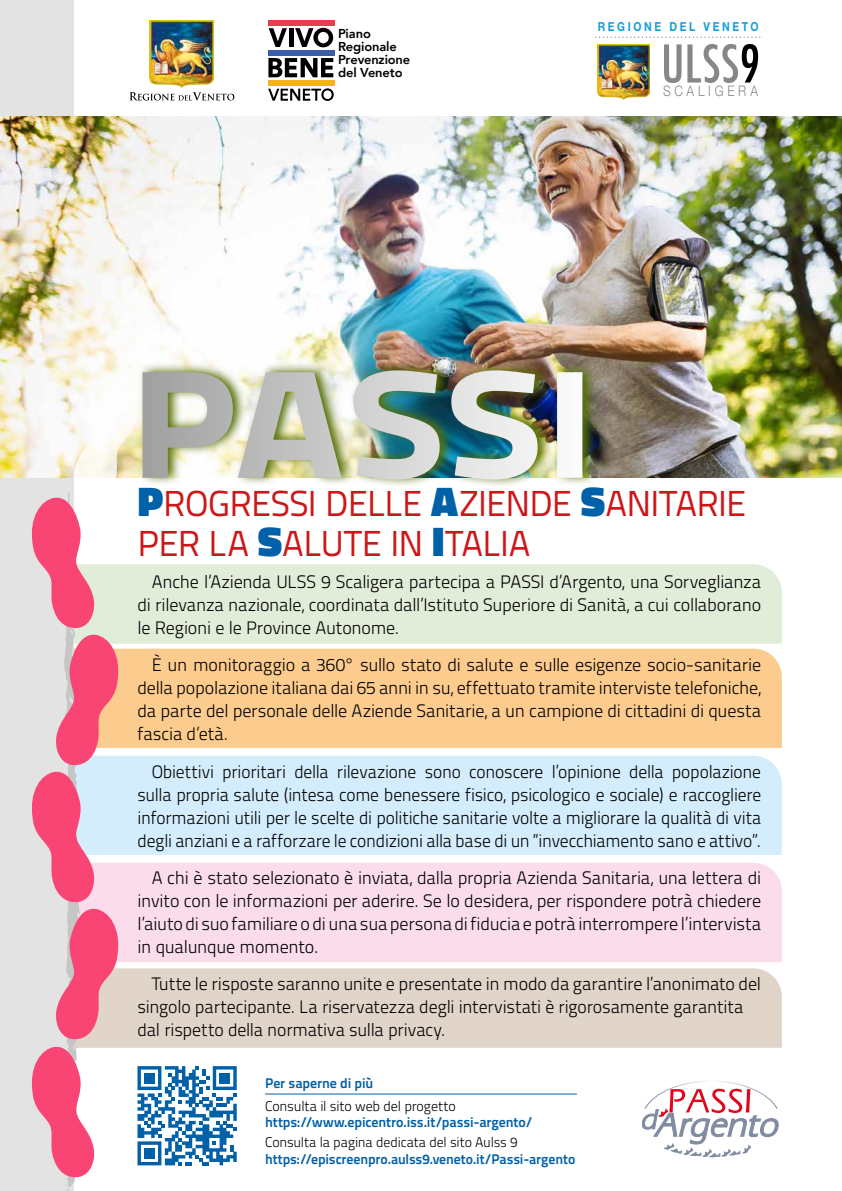
<style>
.page{position:relative;width:842px;height:1191px;background:#fff}
.page>*{position:absolute;margin:0;border:0;box-sizing:border-box;transform-origin:0 0}
.t1{font:153px "Titillium Text 25 L 999 wt";letter-spacing:.005em;color:#fff;scale:1.2 1}
.t2{font:500 condensed 50.5px "Futura";color:#878787}
.t3{font:36px/40px "Titillium Text 25 L 400 wt";letter-spacing:-.02em;color:#cd1719}
.t4{font:18px/23px "Titillium Text 25 L 250 wt";letter-spacing:-.01em;color:#000;text-align:justify}
.t5{font:300 14.5px "Helvetica Neue LT Pro";letter-spacing:.305em;color:#878787;scale:.84 1}
.t6{font:14px "Titillium Text 25 L 800 wt";letter-spacing:-.01em;color:#0060a8}
.t7{font:14px "Titillium Text 25 L 250 wt";letter-spacing:-.015em;color:#000}
.t8{font:800 12.9px/12.9px "Avenir";letter-spacing:-.01em;color:#000}
.t9{font:700 12.4px "Helvetica Neue LT Pro";letter-spacing:.25em;color:#169fdb;scale:.84 1}
.s1{color:#000}
.s2{font-family:"Titillium Web";font-weight:900;font-size:42px;color:#0060a8}
</style>
<div class="page">
<div style="left:237px;top:564px;width:545px;height:79px;background:#e2edd9"></div>
<div style="left:237px;top:648px;width:545px;height:100px;background:#fccb8e"></div>
<div style="left:237px;top:755px;width:545px;height:100px;background:#d4edfc"></div>
<div style="left:237px;top:863px;width:545px;height:99px;background:#fadceb"></div>
<div style="left:237px;top:968px;width:545px;height:79px;background:#e1d5c9"></div>
<div style="left:0;top:0;width:73px;height:1191px;background:#e3e3e3"></div>
<img style="left:0;top:117px;width:842px;height:361px">
<hr style="left:265px;top:1093px;width:312px;height:1px;background:#0060a8">
<img style="left:237px;top:360px;width:360px;height:125px">
<svg style="left:595px;top:37px;width:165px;height:1px"></svg>
<img style="left:597px;top:44px;width:53px;height:55px">
<svg style="left:268px;top:58px;width:65px;height:19px"></svg>
<svg style="left:269px;top:28px;width:18px;height:19px"></svg>
<hr style="left:289px;top:28px;width:4px;height:19px;background:#000">
<svg style="left:268px;top:88px;width:66px;height:13px"></svg>
<svg style="left:295px;top:28px;width:38px;height:19px"></svg>
<div style="left:268px;top:20px;width:66px;height:5px;background:#e63d51"></div>
<div style="left:268px;top:50px;width:66px;height:5px;background:#395da8"></div>
<div style="left:268px;top:81px;width:66px;height:5px;background:#f4b223"></div>
<img style="left:150px;top:20px;width:64px;height:67px">
<svg style="left:27px;top:92px;width:210px;height:1099px"></svg>
<svg style="left:642px;top:1081px;width:136px;height:76px"></svg>
<p class="t8" style="left:338px;top:27px;width:74px">Piano<br>Regionale<br>Prevenzione del Veneto</p>
<p class="t9" style="left:598px;top:18px;width:193px">REGIONE DEL VENETO</p>
<h2 class="t2" style="left:661px;top:32px;width:101px">ULSS<span class="s1">9</span></h2>
<p class="t5" style="left:663px;top:82px;width:114px">SCALIGERA</p>
<h1 class="t1" style="left:130px;top:304px;width:389px">PASSI</h1>
<h3 class="t3" style="left:137px;top:482px;width:610px"><span class="s2">P</span>ROGRESSI DELLE <span class="s2">A</span>ZIENDE <span class="s2">S</span>ANITARIE<br>PER LA <span class="s2">S</span>ALUTE IN <span class="s2">I</span>TALIA</h3>
<p class="t4" style="left:137px;top:569px;width:625px;text-indent:14px">Anche l’Azienda ULSS 9 Scaligera partecipa a PASSI d’Argento, una Sorveglianza di rilevanza nazionale, coordinata dall’Istituto Superiore di Sanità, a cui collaborano le Regioni e le Province Autonome.</p>
<p class="t4" style="left:137px;top:652px;width:625px;text-indent:14px">È un monitoraggio a 360° sullo stato di salute e sulle esigenze socio-sanitarie della popolazione italiana dai 65 anni in su, effettuato tramite interviste telefoniche, da parte del personale delle Aziende Sanitarie, a un campione di cittadini di questa fascia d’età.</p>
<p class="t4" style="left:137px;top:758px;width:625px;text-indent:14px">Obiettivi prioritari della rilevazione sono conoscere l’opinione della popolazione sulla propria salute (intesa come benessere fisico, psicologico e sociale) e raccogliere informazioni utili per le scelte di politiche sanitarie volte a migliorare la qualità di vita degli anziani e a rafforzare le condizioni alla base di un “invecchiamento sano e attivo”.</p>
<p class="t4" style="left:137px;top:865px;width:625px;text-indent:14px">A chi è stato selezionato è inviata, dalla propria Azienda Sanitaria, una lettera di invito con le informazioni per aderire. Se lo desidera, per rispondere potrà chiedere l’aiuto di suo familiare o di una sua persona di fiducia e potrà interrompere l’intervista in qualunque momento.</p>
<p class="t4" style="left:137px;top:971px;width:625px;text-align:left;text-indent:14px">Tutte le risposte saranno unite e presentate in modo da garantire l’anonimato del singolo partecipante. La riservatezza degli intervistati è rigorosamente garantita dal rispetto della normativa sulla privacy.</p>
<p class="t6" style="left:265px;top:1072px;width:110px">Per saperne di più</p>
<p class="t7" style="left:265px;top:1095px;width:192px">Consulta il sito web del progetto</p>
<p class="t6" style="left:265px;top:1111px;width:269px">https://www.epicentro.iss.it/passi-argento/</p>
<p class="t7" style="left:265px;top:1131px;width:254px">Consulta la pagina dedicata del sito Aulss 9</p>
<p class="t6" style="left:265px;top:1148px;width:312px">https://episcreenpro.aulss9.veneto.it/Passi-argento</p>
</div>
